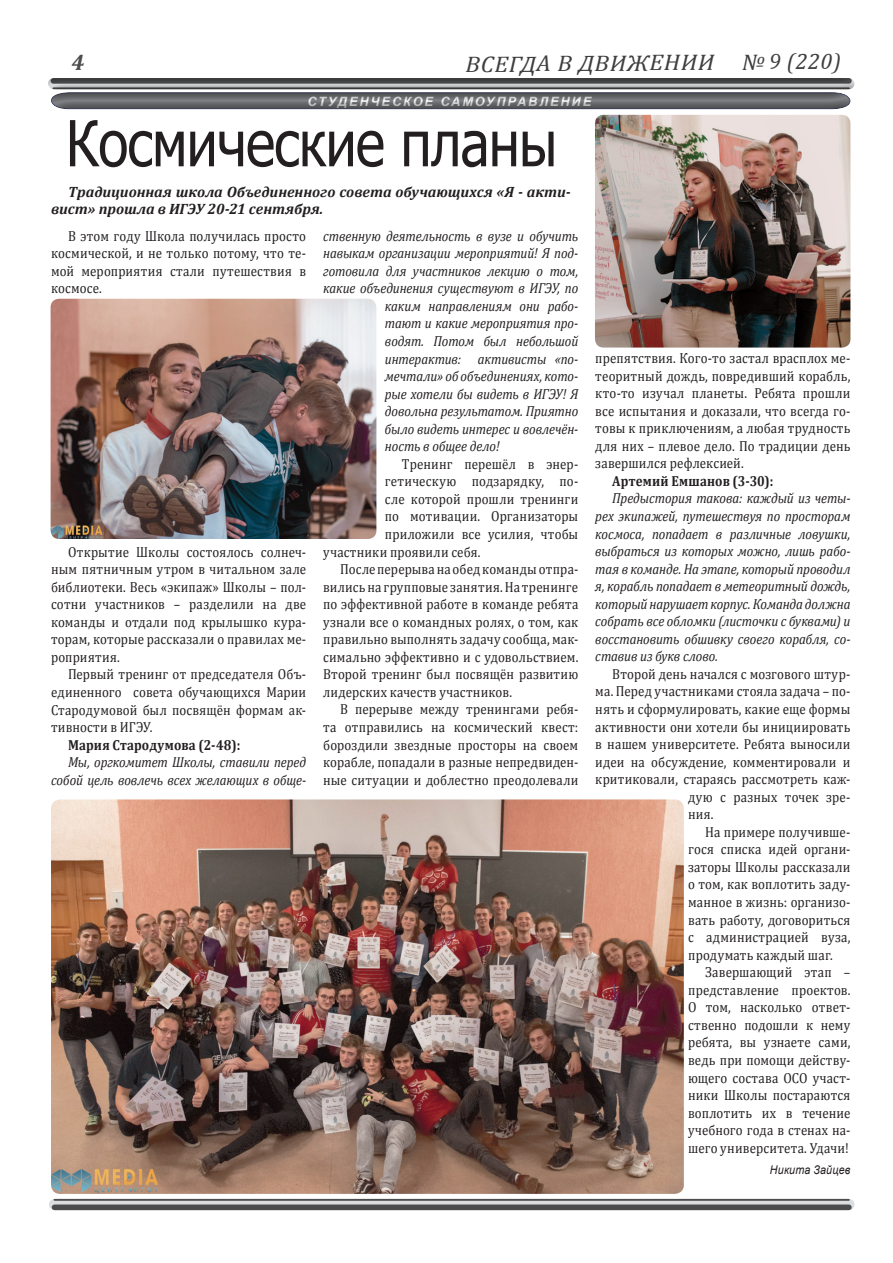
<style>
.page{position:relative;width:893px;height:1263px;background:#fff}
.page>*{position:absolute;margin:0;border:0;box-sizing:border-box;transform-origin:0 0}
.t1{font:63.45px "Tahoma";letter-spacing:-.015em;color:#231f20;scale:.87 1}
.t2{font:italic 22.5px "Cambria";color:#3e3e3f;scale:1.09 1}
.t3{font:italic 700 15px/17px "Cambria";letter-spacing:-.005em;color:#231f20}
.t4{font:14.55px/17.5px "Cambria";letter-spacing:.01em;color:#231f20;text-align:justify;scale:.89 1}
.t5{font:italic 14.55px/17.5px "Cambria";letter-spacing:-.01em;color:#231f20;text-align:right;scale:.89 1}
.t6{font:700 14.55px "Cambria";letter-spacing:.015em;color:#231f20;scale:.89 1}
.t7{font:italic 700 12.9px "Arial";letter-spacing:.15em;color:#fff}
.t8{font:italic 12px "Arial";letter-spacing:.02em;color:#231f20;scale:.89 1}
</style>
<div class="page">
<div style="left:54px;top:1199px;width:795px;height:11px;background:#dcdddf"></div>
<hr style="left:54px;top:1199px;width:795px;height:2px;background:#4b4c4d">
<div style="left:54px;top:1204px;width:795px;height:6px;background:#4b4c4d"></div>
<div style="left:50px;top:79px;width:801px;height:33px;background:#231f20;opacity:.5"></div>
<img style="left:595px;top:115px;width:255px;height:233px">
<img style="left:51px;top:799px;width:633px;height:395px">
<img style="left:51px;top:299px;width:325px;height:240px">
<h2 class="t2" style="left:465px;top:50px;width:346px;rotate:-1deg">ВСЕГДА В ДВИЖЕНИИ № 9 (220)</h2>
<p class="t7" style="left:308px;top:93px;width:285px">СТУДЕНЧЕСКОЕ САМОУПРАВЛЕНИЕ</p>
<h1 class="t1" style="left:66px;top:101px;width:566px">Космические планы</h1>
<p class="t3" style="left:51px;top:183px;width:521px;text-indent:17px">Традиционная школа Объединенного совета обучающихся «Я - акти&shy;вист» прошла в ИГЭУ 20-21 сентября.</p>
<p class="t4" style="left:51px;top:227px;width:288px;text-indent:17px">В этом году Школа получилась просто космической, и не только потому, что те&shy;мой мероприятия стали путешествия в космосе.</p>
<p class="t5" style="left:323px;top:226px;width:288px">ственную деятельность в вузе и обучить</p>
<p class="t5" style="left:323px;top:244px;width:288px">навыкам организации мероприятий! Я под-</p>
<p class="t5" style="left:323px;top:261px;width:288px">готовила для участников лекцию о том,</p>
<p class="t5" style="left:323px;top:279px;width:288px">какие объединения существуют в ИГЭУ, по</p>
<p class="t5" style="left:385px;top:296px;width:219px">каким направлениям они рабо-</p>
<p class="t5" style="left:385px;top:314px;width:219px">тают и какие мероприятия про-</p>
<p class="t5" style="left:385px;top:332px;width:219px">водят. Потом был небольшой</p>
<p class="t5" style="left:385px;top:349px;width:219px">интерактив: активисты «по-</p>
<p class="t5" style="left:385px;top:367px;width:219px">мечтали» об объединениях, кото-</p>
<p class="t5" style="left:385px;top:384px;width:219px">рые хотели бы видеть в ИГЭУ! Я</p>
<p class="t5" style="left:385px;top:402px;width:219px">довольна результатом. Приятно</p>
<p class="t5" style="left:385px;top:419px;width:219px">было видеть интерес и вовлечён-</p>
<p class="t5" style="left:385px;top:437px;width:130px">ность в общее дело!</p>
<p class="t4" style="left:402px;top:455px;width:200px">Тренинг перешёл в энер-</p>
<p class="t4" style="left:385px;top:472px;width:219px">гетическую подзарядку, по-</p>
<p class="t4" style="left:385px;top:490px;width:219px">сле которой прошли тренинги</p>
<p class="t4" style="left:385px;top:508px;width:219px">по мотивации. Организаторы</p>
<p class="t4" style="left:385px;top:525px;width:219px">приложили все усилия, чтобы</p>
<p class="t4" style="left:323px;top:543px;width:178px">участники проявили себя.</p>
<p class="t4" style="left:340px;top:560px;width:269px">После перерыва на обед команды отпра-</p>
<p class="t4" style="left:323px;top:578px;width:288px">вились на групповые занятия. На тренинге</p>
<p class="t4" style="left:323px;top:595px;width:288px">по эффективной работе в команде ребята</p>
<p class="t4" style="left:323px;top:613px;width:288px">узнали все о командных ролях, о том, как</p>
<p class="t4" style="left:323px;top:630px;width:288px">правильно выполнять задачу сообща, мак-</p>
<p class="t4" style="left:323px;top:648px;width:288px">симально эффективно и с удовольствием.</p>
<p class="t4" style="left:323px;top:666px;width:288px">Второй тренинг был посвящён развитию</p>
<p class="t4" style="left:323px;top:683px;width:214px">лидерских качеств участников.</p>
<p class="t4" style="left:340px;top:701px;width:269px">В перерыве между тренингами ребя-</p>
<p class="t4" style="left:323px;top:718px;width:288px">та отправились на космический квест:</p>
<p class="t4" style="left:323px;top:736px;width:288px">бороздили звездные просторы на своем</p>
<p class="t4" style="left:323px;top:753px;width:288px">корабле, попадали в разные непредвиден-</p>
<p class="t4" style="left:323px;top:771px;width:288px">ные ситуации и доблестно преодолевали</p>
<p class="t4" style="left:51px;top:543px;width:288px;text-indent:17px">Открытие Школы состоялось солнеч&shy;ным пятничным утром в читальном зале библиотеки. Весь «экипаж» Школы – пол&shy;сотни участников – разделили на две команды и отдали под крылышко кура&shy;торам, которые рассказали о правилах ме&shy;роприятия.</p>
<p class="t4" style="left:51px;top:666px;width:288px;text-indent:17px">Первый тренинг от председателя Объ&shy;единенного совета обучающихся Марии Стародумовой был посвящён формам ак&shy;тивности в ИГЭУ.</p>
<p class="t6" style="left:68px;top:734px;width:195px">Мария Стародумова (2-48):</p>
<p class="t5" style="left:51px;top:753px;width:288px">Мы, оргкомитет Школы, ставили перед собой цель вовлечь всех желающих в обще-</p>
<p class="t4" style="left:595px;top:349px;width:288px">препятствия. Кого-то застал врасплох ме&shy;теоритный дождь, повредивший корабль, кто-то изучал планеты. Ребята прошли все испытания и доказали, что всегда го&shy;товы к приключениям, а любая трудность для них – плевое дело. По традиции день завершился рефлексией.</p>
<p class="t6" style="left:612px;top:471px;width:182px">Артемий Емшанов (3-30):</p>
<p class="t5" style="left:595px;top:489px;width:288px;text-align:justify;text-indent:17px">Предыстория такова: каждый из четы&shy;рех экипажей, путешествуя по просторам космоса, попадает в различные ловушки, выбраться из которых можно, лишь рабо&shy;тая в команде. На этапе, который проводил я, корабль попадает в метеоритный дождь, который нарушает корпус. Команда должна собрать все обломки (листочки с буквами) и восстановить обшивку своего корабля, со&shy;ставив из букв слово.</p>
<p class="t4" style="left:612px;top:665px;width:269px">Второй день начался с мозгового штур-</p>
<p class="t4" style="left:595px;top:683px;width:288px">ма. Перед участниками стояла задача – по-</p>
<p class="t4" style="left:595px;top:700px;width:288px">нять и сформулировать, какие еще формы</p>
<p class="t4" style="left:595px;top:718px;width:288px">активности они хотели бы инициировать</p>
<p class="t4" style="left:595px;top:735px;width:288px">в нашем университете. Ребята выносили</p>
<p class="t4" style="left:595px;top:753px;width:288px">идеи на обсуждение, комментировали и</p>
<p class="t4" style="left:595px;top:770px;width:288px">критиковали, стараясь рассмотреть каж-</p>
<p class="t4" style="left:688px;top:788px;width:184px">дую с разных точек зре-</p>
<p class="t4" style="left:688px;top:805px;width:30px">ния.</p>
<p class="t4" style="left:705px;top:823px;width:165px">На примере получивше-</p>
<p class="t4" style="left:688px;top:840px;width:184px">гося списка идей органи-</p>
<p class="t4" style="left:688px;top:858px;width:184px">заторы Школы рассказали</p>
<p class="t4" style="left:688px;top:876px;width:184px">о том, как воплотить заду-</p>
<p class="t4" style="left:688px;top:893px;width:184px">манное в жизнь: организо-</p>
<p class="t4" style="left:688px;top:911px;width:184px">вать работу, договориться</p>
<p class="t4" style="left:688px;top:928px;width:184px">с администрацией вуза,</p>
<p class="t4" style="left:688px;top:946px;width:164px">продумать каждый шаг.</p>
<p class="t4" style="left:705px;top:963px;width:165px">Завершающий этап –</p>
<p class="t4" style="left:688px;top:981px;width:184px">представление проектов.</p>
<p class="t4" style="left:688px;top:998px;width:184px">О том, насколько ответ-</p>
<p class="t4" style="left:688px;top:1016px;width:184px">ственно подошли к нему</p>
<p class="t4" style="left:688px;top:1034px;width:184px">ребята, вы узнаете сами,</p>
<p class="t4" style="left:688px;top:1051px;width:184px">ведь при помощи действу-</p>
<p class="t4" style="left:688px;top:1069px;width:184px">ющего состава ОСО участ-</p>
<p class="t4" style="left:688px;top:1086px;width:184px">ники Школы постараются</p>
<p class="t4" style="left:688px;top:1104px;width:184px">воплотить их в течение</p>
<p class="t4" style="left:688px;top:1121px;width:184px">учебного года в стенах на-</p>
<p class="t4" style="left:688px;top:1139px;width:182px">шего университета. Удачи!</p>
<p class="t8" style="left:770px;top:1162px;width:92px">Никита Зайцев</p>
</div>
